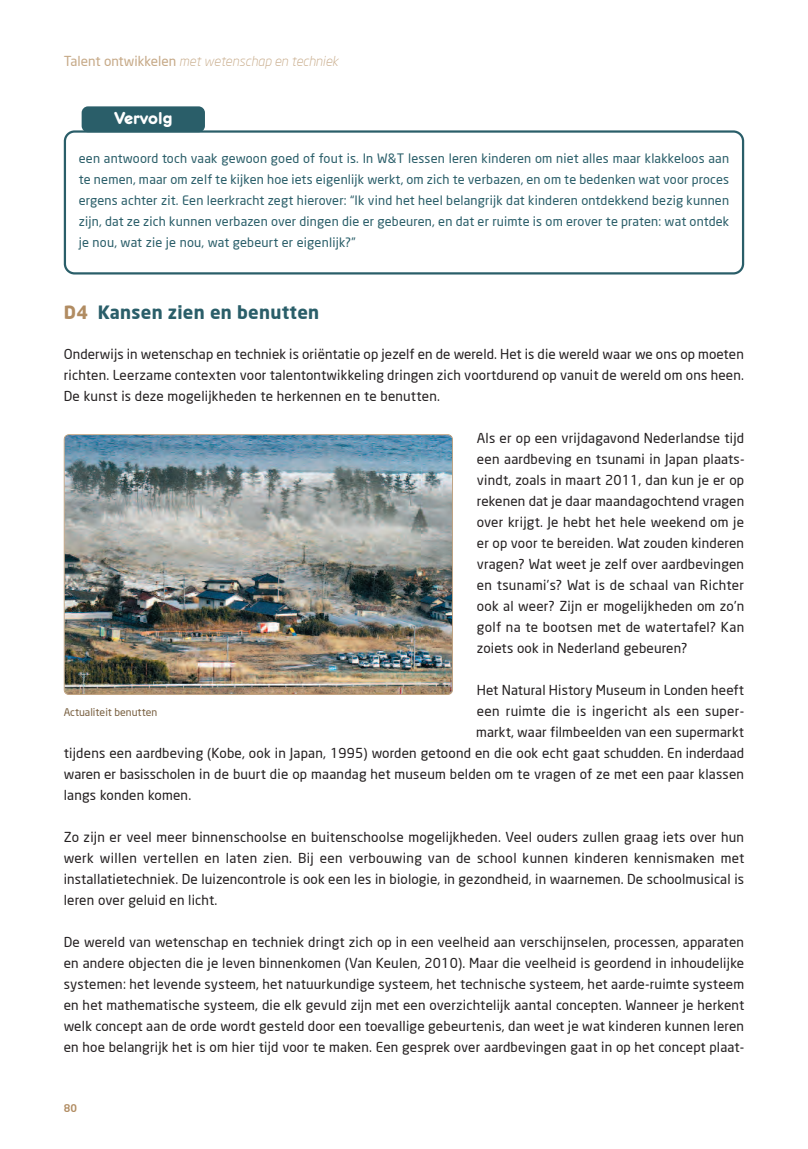
<style>
.page{position:relative;width:808px;height:1149px;background:#fff}
.page>*{position:absolute;margin:0;border:0;box-sizing:border-box;transform-origin:0 0}
.t1{font:700 18px "Neo Sans";letter-spacing:.015em;color:#2a5e69}
.t2{font:18px "Frankfurter Medium Std";color:#fff}
.t3{font:13.5px/21px "Neo Sans";letter-spacing:.015em;color:#231f20;text-align:justify}
.t4{font:italic 300 13.5px "Neo Sans";color:#c6a987}
.t5{font:12.75px/21px "Neo Sans";letter-spacing:.015em;color:#2a5e69;text-align:justify}
.t6{font:10.5px "Neo Sans";color:#796041}
.t7{font:500 10.5px "Neo Sans";color:#b18c62}
.s1{font-weight:400;font-style:normal}
.s2{color:#b18c62}
</style>
<div class="page">
<svg style="left:64px;top:130px;width:680px;height:144px"></svg>
<div style="left:82px;top:106px;width:123px;height:26px;background:#2a5e69;border-radius:6px"></div>
<img style="left:65px;top:435px;width:387px;height:259px;border-radius:4px">
<div style="left:64px;top:434px;width:389px;height:260px;border:2px solid #b18c62;border-radius:5px"></div>
<p class="t4" style="left:64px;top:52px;width:276px"><span class="s1">Talent ontwikkelen</span> met wetenschap en techniek</p>
<h1 class="t2" style="left:114px;top:112px;width:60px">Vervolg</h1>
<p class="t5" style="left:79px;top:148px;width:652px">een antwoord toch vaak gewoon goed of fout is. In W&amp;T lessen leren kinderen om niet alles maar klakkeloos aan te nemen, maar om zelf te kijken hoe iets eigenlijk werkt, om zich te verbazen, en om te bedenken wat voor proces ergens achter zit. Een leerkracht zegt hierover: “Ik vind het heel belangrijk dat kinderen ontdekkend bezig kunnen zijn, dat ze zich kunnen verbazen over dingen die er gebeuren, en dat er ruimte is om erover te praten: wat ontdek je nou, wat zie je nou, wat gebeurt er eigenlijk?”</p>
<h1 class="t1" style="left:64px;top:300px;width:257px"><span class="s2">D4</span> Kansen zien en benutten</h1>
<p class="t3" style="left:64px;top:342px;width:682px">Onderwijs in wetenschap en techniek is oriëntatie op jezelf en de wereld. Het is die wereld waar we ons op moeten richten. Leerzame contexten voor talentontwikkeling dringen zich voortdurend op vanuit de wereld om ons heen.<br>De kunst is deze mogelijkheden te herkennen en te benutten.</p>
<p class="t3" style="left:477px;top:426px;width:269px">Als er op een vrijdagavond Nederlandse tijd een aardbeving en tsunami in Japan plaats&shy;vindt, zoals in maart 2011, dan kun je er op rekenen dat je daar maandagochtend vragen over krijgt. Je hebt het hele weekend om je er op voor te bereiden. Wat zouden kinderen vragen? Wat weet je zelf over aardbevingen en tsunami’s? Wat is de schaal van Richter ook al weer? Zijn er mogelijkheden om zo’n golf na te bootsen met de watertafel? Kan zoiets ook in Nederland gebeuren?</p>
<p class="t3" style="left:477px;top:678px;width:269px">Het Natural History Museum in Londen heeft</p>
<p class="t3" style="left:477px;top:699px;width:269px">een ruimte die is ingericht als een super-</p>
<p class="t3" style="left:476px;top:720px;width:269px">markt, waar filmbeelden van een supermarkt</p>
<p class="t3" style="left:64px;top:741px;width:682px">tijdens een aardbeving (Kobe, ook in Japan, 1995) worden getoond en die ook echt gaat schudden. En inderdaad</p>
<p class="t3" style="left:64px;top:762px;width:682px">waren er basisscholen in de buurt die op maandag het museum belden om te vragen of ze met een paar klassen</p>
<p class="t3" style="left:64px;top:783px;width:129px">langs konden komen.</p>
<p class="t3" style="left:64px;top:825px;width:682px">Zo zijn er veel meer binnenschoolse en buitenschoolse mogelijkheden. Veel ouders zullen graag iets over hun werk willen vertellen en laten zien. Bij een verbouwing van de school kunnen kinderen kennismaken met installatie techniek. De luizencontrole is ook een les in biologie, in gezondheid, in waarnemen. De schoolmusical is leren over geluid en licht.</p>
<p class="t3" style="left:64px;top:930px;width:682px">De wereld van wetenschap en techniek dringt zich op in een veelheid aan verschijnselen, processen, apparaten en andere objecten die je leven binnenkomen (Van Keulen, 2010). Maar die veelheid is geordend in inhoudelijke systemen: het levende systeem, het natuurkundige systeem, het technische systeem, het aarde-ruimte systeem en het mathematische systeem, die elk gevuld zijn met een overzichtelijk aantal concepten. Wanneer je herkent welk concept aan de orde wordt gesteld door een toevallige gebeurtenis, dan weet je wat kinderen kunnen leren en hoe belangrijk het is om hier tijd voor te maken. Een gesprek over aardbevingen gaat in op het concept plaat-</p>
<p class="t6" style="left:64px;top:704px;width:95px">Actualiteit benutten</p>
<p class="t7" style="left:64px;top:1100px;width:15px">80</p>
</div>
